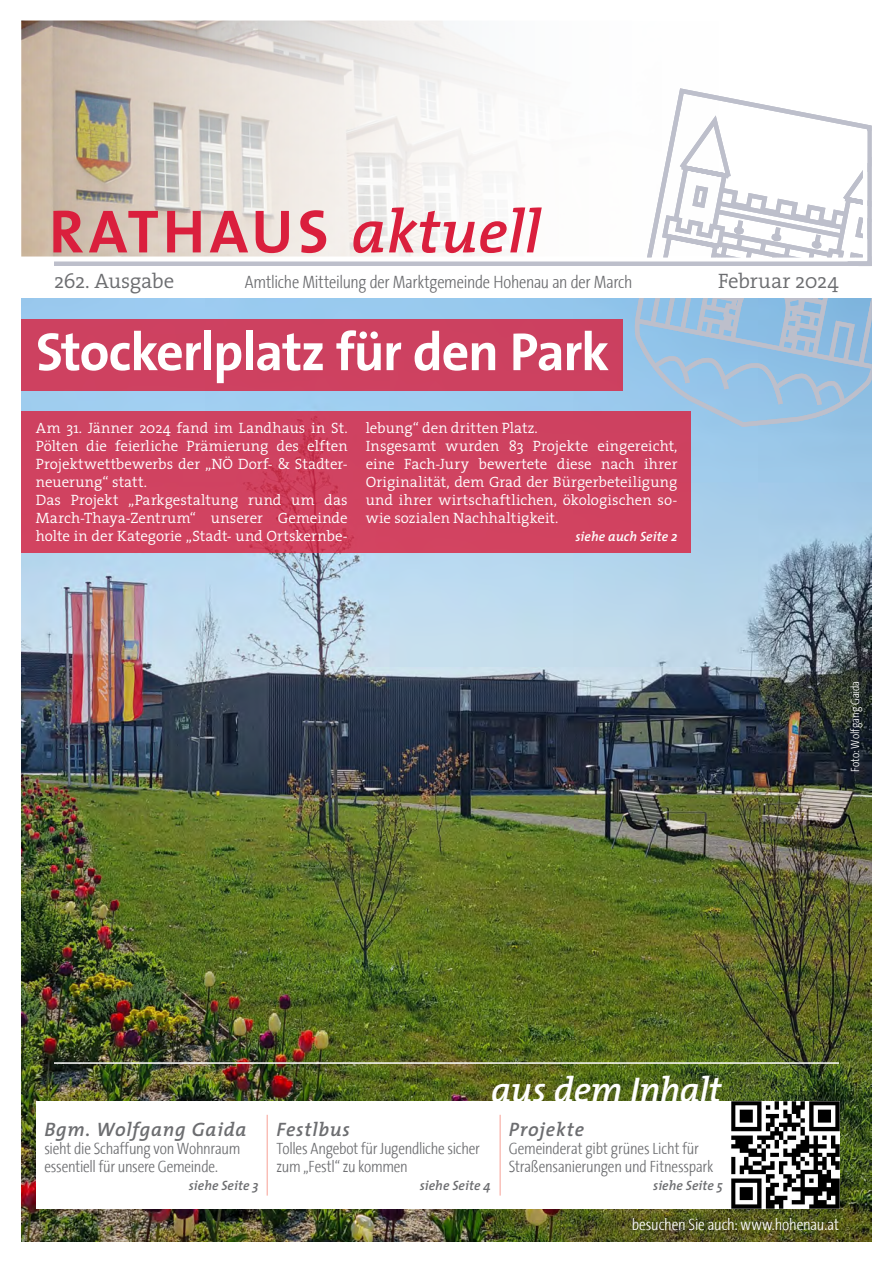
<style>
.page{position:relative;width:893px;height:1263px;background:#fff}
.page>*{position:absolute;margin:0;border:0;box-sizing:border-box;transform-origin:0 0}
.t1{font:61.5px "The Sans 7 Bold Plain";letter-spacing:.07em;color:#da1f3d}
.t2{font:54px "The Sans 7 Bold Plain";letter-spacing:-.025em;color:#fff}
.t3{font:italic 600 36px "The Mix 6";letter-spacing:-.015em;color:#fff}
.t4{font:300 21px "The Serif 4";letter-spacing:-.02em;color:#6c6d70}
.t5{font:italic 600 19.5px "The Mix 6";letter-spacing:.04em;color:#6c6d70}
.t6{font:300 18px "The Sans Cd C3";letter-spacing:-.015em;color:#6c6d70}
.t7{font:300 16.5px/18px "The Sans Cd C3";letter-spacing:-.015em;color:#6c6d70}
.t8{font:300 16.5px "The Sans Cd C3";letter-spacing:-.005em;color:#fff}
.t9{font:300 15px/18px "The Serif 4";color:#fff;text-align:justify}
.t10{font:italic 600 13.5px "The Mix 6";color:#6c6d70}
.t11{font:italic 600 13.5px "The Mix 6";letter-spacing:.005em;color:#fff}
.t12{font:300 12px "The Sans Cd C3";color:#fff}
.s1{font-family:"The Mix 6";font-weight:600;font-style:italic}
</style>
<div class="page">
<img style="left:21px;top:298px;width:851px;height:944px">
<div style="left:54px;top:261px;width:818px;height:5px;background:#bdbfcb"></div>
<img style="left:21px;top:21px;width:494px;height:235px">
<svg style="left:632px;top:88px;width:240px;height:341px"></svg>
<hr style="left:54px;top:1062px;width:785px;height:2px;background:#fff">
<div style="left:36px;top:1101px;width:695px;height:108px;background:#fff"></div>
<hr style="left:267px;top:1115px;width:1px;height:80px;background:#f7a095">
<hr style="left:500px;top:1115px;width:1px;height:80px;background:#f7a095">
<img style="left:731px;top:1101px;width:108px;height:108px">
<div style="left:21px;top:411px;width:669px;height:141px;background:#d04260"></div>
<div style="left:21px;top:319px;width:601px;height:72px;background:#cd4160"></div>
<p class="t1" style="left:49px;top:180px;width:493px">RATHAUS <span class="s1">aktuell</span></p>
<p class="t4" style="left:54px;top:264px;width:122px">262. Ausgabe</p>
<p class="t6" style="left:245px;top:274px;width:389px">Amtliche Mitteilung der Marktgemeinde Hohenau an der March</p>
<p class="t4" style="left:718px;top:264px;width:122px">Februar 2024</p>
<p class="t2" style="left:36px;top:307px;width:575px">Stockerlplatz für den Park</p>
<p class="t9" style="left:36px;top:418px;width:313px">Am 31. Jänner 2024 fand im Landhaus in St.<br>Pölten die feierliche Prämierung des elften Projektwettbewerbs der „NÖ Dorf- &amp; Stadter&shy;neuerung“ statt.</p>
<p class="t9" style="left:36px;top:490px;width:313px">Das Projekt „Parkgestaltung rund um das March-Thaya-Zentrum“ unserer Gemeinde holte in der Kategorie „Stadt- und Ortskernbe-</p>
<p class="t9" style="left:366px;top:418px;width:174px">lebung“ den dritten Platz.</p>
<p class="t9" style="left:366px;top:436px;width:313px">Insgesamt wurden 83 Projekte eingereicht, eine Fach-Jury bewertete diese nach ihrer Originalität, dem Grad der Bürgerbeteiligung und ihrer wirtschaftlichen, ökologischen so&shy;wie sozialen Nachhaltigkeit.</p>
<p class="t11" style="left:575px;top:525px;width:104px">siehe auch Seite 2</p>
<p class="t12" style="left:849px;top:772px;width:92px;rotate:-90deg">Foto: Wolfgang Gaida</p>
<p class="t5" style="left:44px;top:1113px;width:204px">Bgm. Wolfgang Gaida</p>
<p class="t7" style="left:44px;top:1140px;width:198px">sieht die Schaffung von Wohnraum essentiell für unsere Gemeinde.</p>
<p class="t10" style="left:189px;top:1174px;width:71px">siehe Seite 3</p>
<p class="t3" style="left:491px;top:1059px;width:232px">aus dem Inhalt</p>
<p class="t5" style="left:277px;top:1113px;width:75px">Festlbus</p>
<p class="t7" style="left:277px;top:1140px;width:205px">Tolles Angebot für Jugendliche sicher zum „Festl“ zu kommen</p>
<p class="t10" style="left:420px;top:1174px;width:72px">siehe Seite 4</p>
<p class="t5" style="left:509px;top:1113px;width:77px">Projekte</p>
<p class="t7" style="left:509px;top:1140px;width:206px">Gemeinderat gibt grünes Licht für<br>Straßensanierungen und Fitnesspark</p>
<p class="t10" style="left:653px;top:1174px;width:71px">siehe Seite 5</p>
<p class="t8" style="left:632px;top:1216px;width:209px">besuchen Sie auch: www.hohenau.at</p>
</div>
